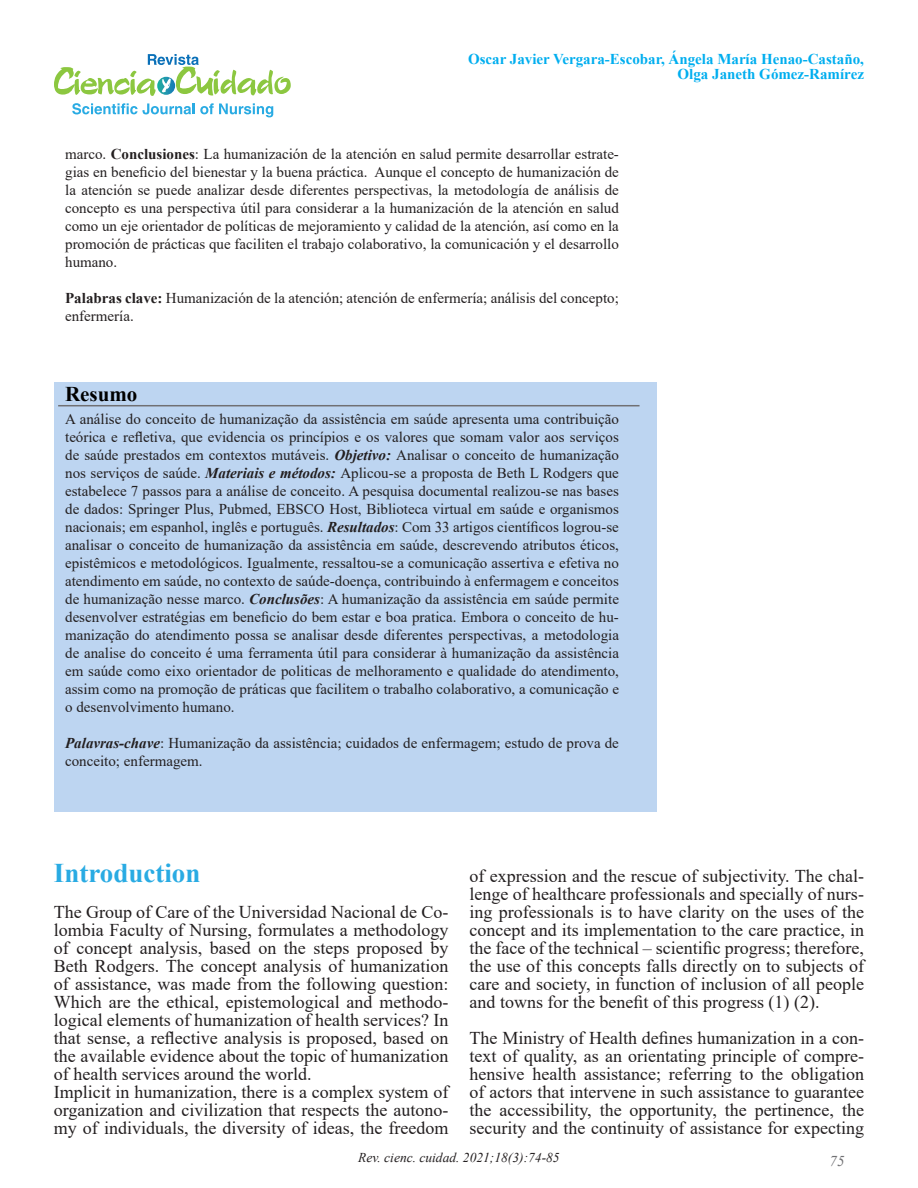
<style>
.page{position:relative;width:918px;height:1188px;background:#fff}
.page>*{position:absolute;margin:0;border:0;box-sizing:border-box;transform-origin:0 0}
.t1{font:700 27px "Times New Roman";color:#29abe3}
.t2{font:700 21px "Times New Roman";color:#000}
.t3{font:18px/18px "Times New Roman";color:#231f20;text-align:justify}
.t4{font:15px/18px "Times New Roman";color:#231f20;text-align:justify}
.t5{font:700 15px/15px "Times New Roman";color:#00aeef;text-align:right}
.t6{font:italic 15px "Times New Roman";color:#707073}
.t7{font:italic 13.5px "Times New Roman";color:#231f20}
.s1{font-weight:700}
.s2{font-weight:700;font-style:italic}
</style>
<div class="page">
<div style="left:54px;top:382px;width:603px;height:429px;background:#bdd5f1"></div>
<hr style="left:58px;top:405px;width:582px;height:1px;background:#707073">
<svg style="left:54px;top:54px;width:237px;height:42px"></svg>
<svg style="left:72px;top:103px;width:201px;height:14px"></svg>
<p class="t5" style="left:468px;top:51px;width:397px">Oscar Javier Vergara-Escobar, Ángela María Henao-Castaño,<br>Olga Janeth Gómez-Ramírez</p>
<p class="t4" style="left:65px;top:145px;width:555px">marco. <span class="s1">Conclusiones</span>: La humanización de la atención en salud permite desarrollar estrate&shy;gias en beneficio del bienestar y la buena práctica. Aunque el concepto de humanización de la atención se puede analizar desde diferentes perspectivas, la metodología de análisis de concepto es una perspectiva útil para considerar a la humanización de la atención en salud como un eje orientador de políticas de mejoramiento y calidad de la atención, así como en la promoción de prácticas que faciliten el trabajo colaborativo, la comunicación y el desarrollo humano.</p>
<p class="t4" style="left:65px;top:289px;width:555px"><span class="s1">Palabras clave:</span> Humanización de la atención; atención de enfermería; análisis del concepto; enfermería.</p>
<p class="t2" style="left:65px;top:379px;width:74px">Resumo</p>
<p class="t4" style="left:65px;top:409px;width:555px">A análise do conceito de humanização da assistência em saúde apresenta uma contribuição teórica e refletiva, que evidencia os princípios e os valores que somam valor aos serviços de saúde prestados em contextos mutáveis. <span class="s2">Objetivo:</span> Analisar o conceito de humanização nos serviços de saúde. <span class="s2">Materiais e métodos:</span> Aplicou-se a proposta de Beth L Rodgers que estabelece 7 passos para a análise de conceito. A pesquisa documental realizou-se nas bases de dados: Springer Plus, Pubmed, EBSCO Host, Biblioteca virtual em saúde e organismos nacionais; em espanhol, inglês e português. <span class="s2">Resultados</span>: Com 33 artigos científicos logrou-se analisar o conceito de humanização da assistência em saúde, descrevendo atributos éticos, epistêmicos e metodológicos. Igualmente, ressaltou-se a comunicação assertiva e efetiva no atendimento em saúde, no contexto de saúde-doença, contribuindo à enfermagem e conceitos de humanização nesse marco. <span class="s2">Conclusões</span>: A humanização da assistência em saúde permite desenvolver estratégias em beneficio do bem estar e boa pratica. Embora o conceito de hu&shy;manização do atendimento possa se analisar desde diferentes perspectivas, a metodologia de analise do conceito é uma ferramenta útil para considerar à humanização da assistência em saúde como eixo orientador de politicas de melhoramento e qualidade do atendimento, assim como na promoção de práticas que facilitem o trabalho colaborativo, a comunicação e o desenvolvimento humano.</p>
<p class="t4" style="left:65px;top:733px;width:555px"><span class="s2">Palavras-chave</span>: Humanização da assistência; cuidados de enfermagem; estudo de prova de conceito; enfermagem.</p>
<p class="t1" style="left:54px;top:853px;width:148px">Introduction</p>
<p class="t3" style="left:54px;top:902px;width:396px">The Group of Care of the Universidad Nacional de Co&shy;lombia Faculty of Nursing, formulates a methodology of concept analysis, based on the steps proposed by Beth Rodgers. The concept analysis of humanization of assistance, was made from the following question:<br>Which are the ethical, epistemological and methodo&shy;logical elements of humanization of health services? In that sense, a reflective analysis is proposed, based on the available evidence about the topic of humanization of health services around the world.</p>
<p class="t3" style="left:54px;top:1082px;width:396px">Implicit in humanization, there is a complex system of organization and civilization that respects the autono&shy;my of individuals, the diversity of ideas, the freedom</p>
<p class="t3" style="left:470px;top:866px;width:396px">of expression and the rescue of subjectivity. The chal&shy;lenge of healthcare professionals and specially of nurs&shy;ing professionals is to have clarity on the uses of the concept and its implementation to the care practice, in the face of the technical – scientific progress; therefore, the use of this concepts falls directly on to subjects of care and society, in function of inclusion of all people and towns for the benefit of this progress (1) (2).</p>
<p class="t3" style="left:470px;top:1028px;width:396px">The Ministry of Health defines humanization in a con&shy;text of quality, as an orientating principle of compre&shy;hensive health assistance; referring to the obligation of actors that intervene in such assistance to guarantee the accessibility, the opportunity, the pertinence, the security and the continuity of assistance for expecting</p>
<p class="t7" style="left:358px;top:1148px;width:203px">Rev. cienc. cuidad. 2021;18(3):74-85</p>
<p class="t6" style="left:830px;top:1151px;width:16px">75</p>
</div>
